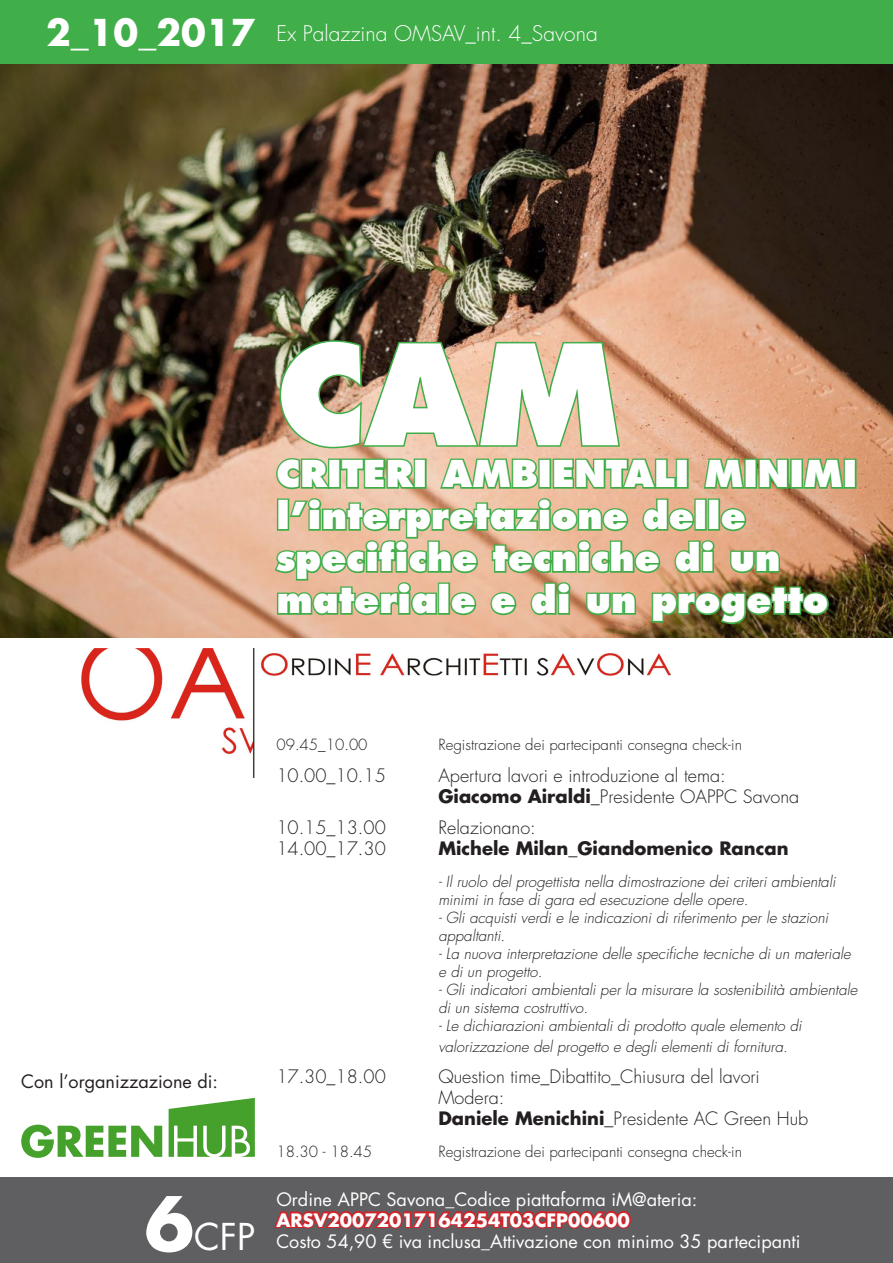
<style>
.page{position:relative;width:893px;height:1263px;background:#fff}
.page>*{position:absolute;margin:0;border:0;box-sizing:border-box;transform-origin:0 0}
.t1{font:800 135px "Futura Std";color:#fff}
.t2{font:800 36px "Futura Std";color:#fff}
.t3{font:700 36px "Futura Std";color:#fff}
.t4{font:36px "Futura Std";color:#fff}
.t5{font:300 21px "Futura Std";color:#fff}
.t6{font:300 18px "Futura Std";color:#231f20}
.t7{font:18px "Futura Std";color:#fff}
.t8{font:700 18px "Futura Std";color:#231f20}
.t9{font:700 18px "Futura Std";color:#fff}
.t10{font:18px "Futura Std";color:#231f20}
.t11{font:italic 300 15px/18px "Futura Std";color:#231f20}
.t12{font:300 15px "Futura Std";color:#231f20}
.s1{font-weight:700;font-size:72px}
.s2{font-weight:700}
.s3{font-weight:300}
</style>
<div class="page">
<img style="left:81px;top:649px;width:590px;height:129px">
<svg style="left:21px;top:1125px;width:141px;height:33px"></svg>
<svg style="left:169px;top:1098px;width:86px;height:59px"></svg>
<div style="left:0;top:1178px;width:893px;height:85px;background:#5f5f62"></div>
<svg style="left:274px;top:1211px;width:357px;height:18px"></svg>
<img style="left:0;top:64px;width:893px;height:574px">
<img style="left:278px;top:339px;width:344px;height:111px">
<svg style="left:275px;top:457px;width:58px;height:34px"></svg>
<div style="left:328px;top:459px;width:13px;height:30px;border:3px solid #40ad49"></div>
<svg style="left:339px;top:457px;width:80px;height:33px"></svg>
<div style="left:414px;top:459px;width:13px;height:30px;border:3px solid #40ad49"></div>
<svg style="left:438px;top:457px;width:102px;height:34px"></svg>
<div style="left:538px;top:459px;width:13px;height:30px;border:3px solid #40ad49"></div>
<svg style="left:551px;top:457px;width:126px;height:33px"></svg>
<div style="left:676px;top:459px;width:13px;height:30px;border:3px solid #40ad49"></div>
<svg style="left:702px;top:457px;width:44px;height:34px"></svg>
<div style="left:744px;top:459px;width:13px;height:30px;border:3px solid #40ad49"></div>
<svg style="left:757px;top:457px;width:33px;height:33px"></svg>
<div style="left:790px;top:459px;width:13px;height:30px;border:3px solid #40ad49"></div>
<svg style="left:801px;top:457px;width:44px;height:34px"></svg>
<div style="left:844px;top:459px;width:12px;height:30px;border:3px solid #40ad49"></div>
<svg style="left:273px;top:497px;width:557px;height:129px"></svg>
<div style="left:0;top:0;width:893px;height:64px;background:#40ae49"></div>
<p class="t3" style="left:46px;top:8px;width:210px">2_10_2017</p>
<p class="t5" style="left:276px;top:20px;width:323px">Ex Palazzina OMSAV_int. 4_Savona</p>
<p class="t1" style="left:276px;top:309px;width:347px">CAM</p>
<p class="t2" style="left:276px;top:451px;width:582px">CRITERI AMBIENTALI MINIMI</p>
<p class="t2" style="left:276px;top:493px;width:471px">l’interpretazione delle</p>
<p class="t2" style="left:276px;top:535px;width:505px">specifiche tecniche di un</p>
<p class="t2" style="left:276px;top:577px;width:554px">materiale e di un progetto</p>
<p class="t10" style="left:21px;top:1070px;width:198px">Con l’organizzazione di:</p>
<p class="t4" style="left:145px;top:1214px;width:112px"><span class="s1">6</span>CFP</p>
<p class="t12" style="left:276px;top:735px;width:93px">09.45_10.00</p>
<p class="t12" style="left:438px;top:735px;width:305px">Registrazione dei partecipanti consegna check-in</p>
<p class="t6" style="left:276px;top:764px;width:111px">10.00_10.15</p>
<p class="t6" style="left:438px;top:764px;width:289px">Apertura lavori e introduzione al tema:</p>
<p class="t6" style="left:438px;top:785px;width:362px"><span class="s2">Giacomo Airaldi</span>_Presidente OAPPC Savona</p>
<p class="t6" style="left:276px;top:817px;width:111px">10.15_13.00</p>
<p class="t6" style="left:438px;top:817px;width:99px">Relazionano:</p>
<p class="t6" style="left:276px;top:838px;width:111px">14.00_17.30</p>
<p class="t8" style="left:438px;top:836px;width:352px">Michele Milan<span class="s3">_</span>Giandomenico Rancan</p>
<p class="t11" style="left:438px;top:873px;width:399px">- Il ruolo del progettista nella dimostrazione dei criteri ambientali</p>
<p class="t11" style="left:438px;top:891px;width:311px">minimi in fase di gara ed esecuzione delle opere.</p>
<p class="t11" style="left:438px;top:909px;width:391px">- Gli acquisti verdi e le indicazioni di riferimento per le stazioni</p>
<p class="t11" style="left:438px;top:927px;width:68px">appaltanti.</p>
<p class="t11" style="left:438px;top:945px;width:414px">- La nuova interpretazione delle specifiche tecniche di un materiale e di un progetto.</p>
<p class="t11" style="left:438px;top:981px;width:420px">- Gli indicatori ambientali per la misurare la sostenibilità ambientale</p>
<p class="t11" style="left:438px;top:999px;width:151px">di un sistema costruttivo.</p>
<p class="t11" style="left:438px;top:1017px;width:365px">- Le dichiarazioni ambientali di prodotto quale elemento di</p>
<p class="t11" style="left:438px;top:1038px;width:351px">valorizzazione del progetto e degli elementi di fornitura.</p>
<p class="t6" style="left:276px;top:1066px;width:111px">17.30_18.00</p>
<p class="t6" style="left:438px;top:1066px;width:323px">Question time_Dibattito_Chiusura del lavori</p>
<p class="t6" style="left:438px;top:1087px;width:67px">Modera:</p>
<p class="t6" style="left:438px;top:1108px;width:371px"><span class="s2">Daniele Menichini</span>_Presidente AC Green Hub</p>
<p class="t12" style="left:276px;top:1142px;width:97px">18.30 - 18.45</p>
<p class="t12" style="left:438px;top:1142px;width:305px">Registrazione dei partecipanti consegna check-in</p>
<p class="t7" style="left:276px;top:1187px;width:423px">Ordine APPC Savona_Codice piattaforma iM@ateria:</p>
<p class="t9" style="left:276px;top:1208px;width:355px">ARSV20072017164254T03CFP00600</p>
<p class="t7" style="left:276px;top:1229px;width:526px">Costo 54,90 € iva inclusa_Attivazione con minimo 35 partecipanti</p>
</div>
